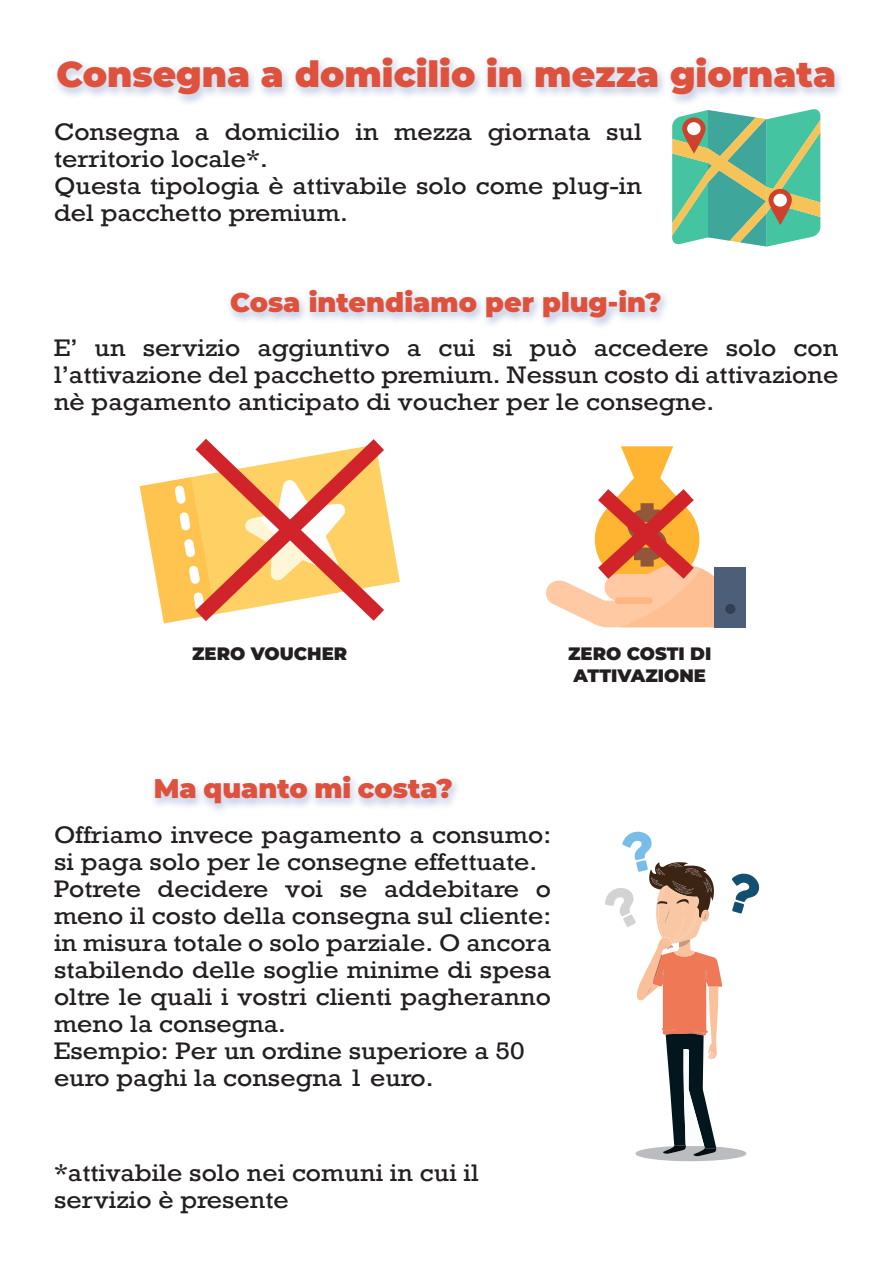
<style>
.page{position:relative;width:893px;height:1263px;background:#fff}
.page>*{position:absolute;margin:0;border:0;box-sizing:border-box;transform-origin:0 0}
.t1{font:900 36px "Montserrat";color:#de513c}
.t2{font:900 27px "Montserrat";color:#de513c}
.t3{font:22.5px/27px "Rockwell";color:#231f20;scale:1.1 1}
.t4{font:900 18px/21.6px "Montserrat";color:#231f20;text-align:center}
</style>
<div class="page">
<div style="left:48px;top:49px;width:796px;height:55px;background:#fff;opacity:.75"></div>
<div style="left:222px;top:280px;width:448px;height:46px;background:#fff;opacity:.75"></div>
<div style="left:146px;top:766px;width:315px;height:46px;background:#fff;opacity:.75"></div>
<svg style="left:605px;top:831px;width:154px;height:330px"></svg>
<svg style="left:672px;top:109px;width:148px;height:138px;background:#75c09a"></svg>
<svg style="left:682px;top:117px;width:24px;height:37px"></svg>
<div style="left:687px;top:122px;width:14px;height:13px;background:#fff;border-radius:50%"></div>
<svg style="left:768px;top:189px;width:24px;height:36px"></svg>
<div style="left:773px;top:194px;width:14px;height:13px;background:#fff;border-radius:50%"></div>
<div style="left:715px;top:567px;width:31px;height:60px;background:#4d5e78"></div>
<div style="left:725px;top:604px;width:10px;height:10px;background:#353f52;border-radius:50%"></div>
<svg style="left:546px;top:446px;width:169px;height:181px"></svg>
<svg style="left:140px;top:479px;width:39px;height:144px;fill:#ffc350"></svg>
<svg style="left:179px;top:438px;width:221px;height:183px"></svg>
<p class="t1" style="left:56px;top:48px;width:781px">Consegna a domicilio in mezza giornata</p>
<p class="t3" style="left:54px;top:119px;width:536px">Consegna a domicilio in mezza giornata sul territorio locale*.</p>
<p class="t3" style="left:54px;top:173px;width:536px">Questa tipologia è attivabile solo come plug-in del pacchetto premium.</p>
<p class="t2" style="left:230px;top:282px;width:433px">Cosa intendiamo per plug-in?</p>
<p class="t3" style="left:54px;top:335px;width:715px;text-align:justify">E’ un servizio aggiuntivo a cui si può accedere solo con l’attivazione del pacchetto premium. Nessun costo di attivazione nè pagamento anticipato di voucher per le consegne.</p>
<p class="t4" style="left:192px;top:642px;width:157px">ZERO VOUCHER</p>
<p class="t4" style="left:568px;top:642px;width:145px">ZERO COSTI DI<br>ATTIVAZIONE</p>
<p class="t2" style="left:154px;top:768px;width:301px">Ma quanto mi costa?</p>
<p class="t3" style="left:54px;top:822px;width:453px">Offriamo invece pagamento a consumo: si paga solo per le consegne effettuate.</p>
<p class="t3" style="left:54px;top:876px;width:453px;text-align:justify">Potrete decidere voi se addebitare o meno il costo della consegna sul cliente: in misura totale o solo parziale. O ancora stabilendo delle soglie minime di spesa oltre le quali i vostri clienti pagheranno meno la consegna.</p>
<p class="t3" style="left:54px;top:1038px;width:429px">Esempio: Per un ordine superiore a 50 euro paghi la consegna 1 euro.</p>
<p class="t3" style="left:54px;top:1160px;width:388px">*attivabile solo nei comuni in cui il servizio è presente</p>
</div>
